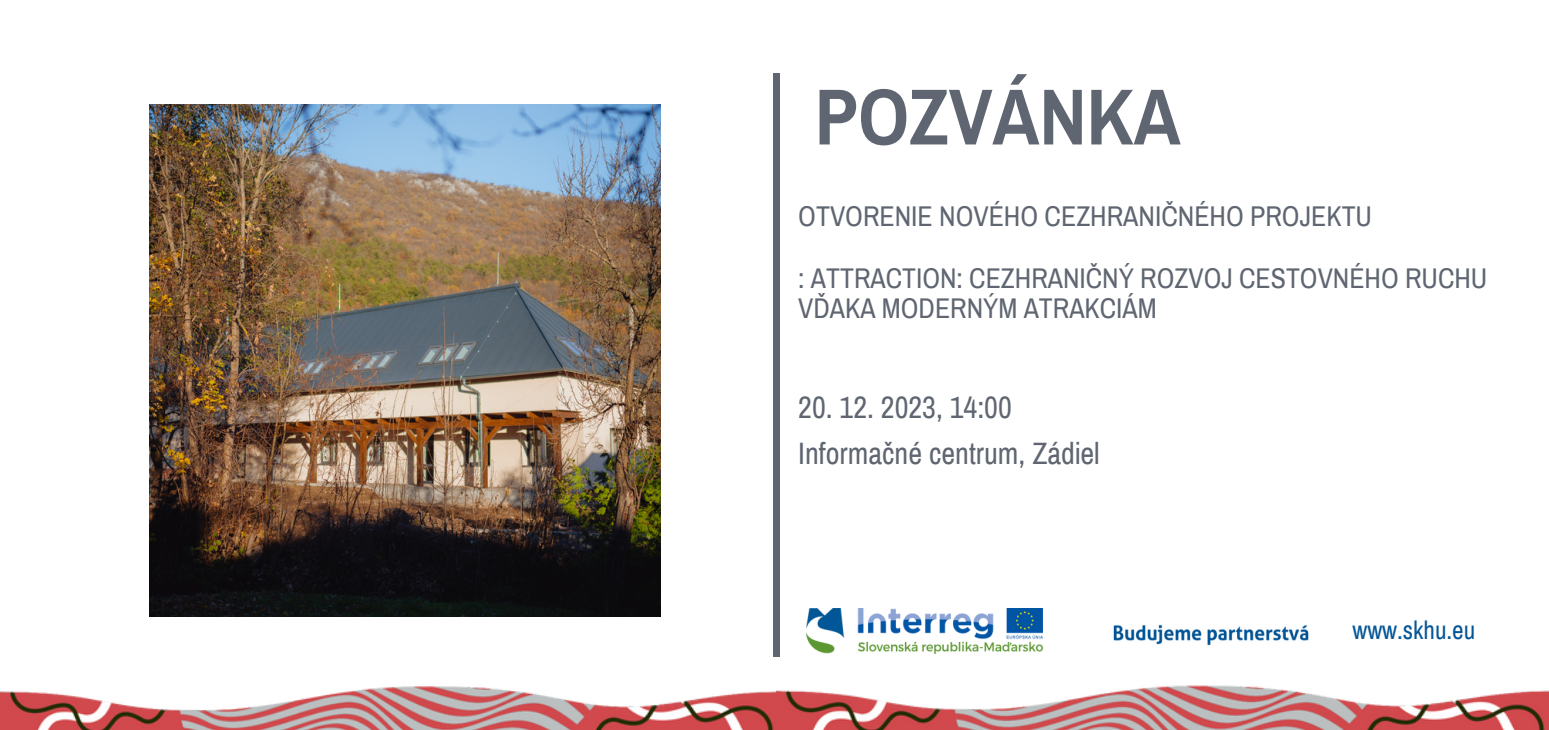
<style>
.page{position:relative;width:1549px;height:730px;background:#fff}
.page>*{position:absolute;margin:0;border:0;box-sizing:border-box;transform-origin:0 0}
.t1{font:700 79.5px "Archivo Narrow";color:#5f6671}
.t2{font:30.25px "Archivo Narrow";color:#5f6671}
.t3{font:28px "Archivo Narrow";color:#5f6671}
.t4{font:27.75px/30px "Archivo Narrow";color:#5f6671}
.t5{font:25.25px "Archivo Narrow";color:#045697}
</style>
<div class="page">
<img style="left:149px;top:104px;width:512px;height:512px">
<div style="left:774px;top:73px;width:6px;height:583px;background:#5f6671"></div>
<img style="left:806px;top:608px;width:237px;height:45px">
<img style="left:1113px;top:624px;width:196px;height:22px">
<img style="left:0;top:651px;width:780px;height:78px">
<img style="left:777px;top:660px;width:772px;height:69px">
<p class="t1" style="left:815px;top:75px;width:367px">POZVÁNKA</p>
<p class="t3" style="left:798px;top:201px;width:575px">OTVORENIE NOVÉHO CEZHRANIČNÉHO PROJEKTU</p>
<p class="t4" style="left:798px;top:264px;width:691px">: ATTRACTION: CEZHRANIČNÝ ROZVOJ CESTOVNÉHO RUCHU<br>VĎAKA MODERNÝM ATRAKCIÁM</p>
<p class="t2" style="left:798px;top:391px;width:215px">20. 12. 2023, 14:00</p>
<p class="t2" style="left:798px;top:437px;width:303px">Informačné centrum, Zádiel</p>
<p class="t5" style="left:1352px;top:616px;width:124px">www.skhu.eu</p>
</div>
